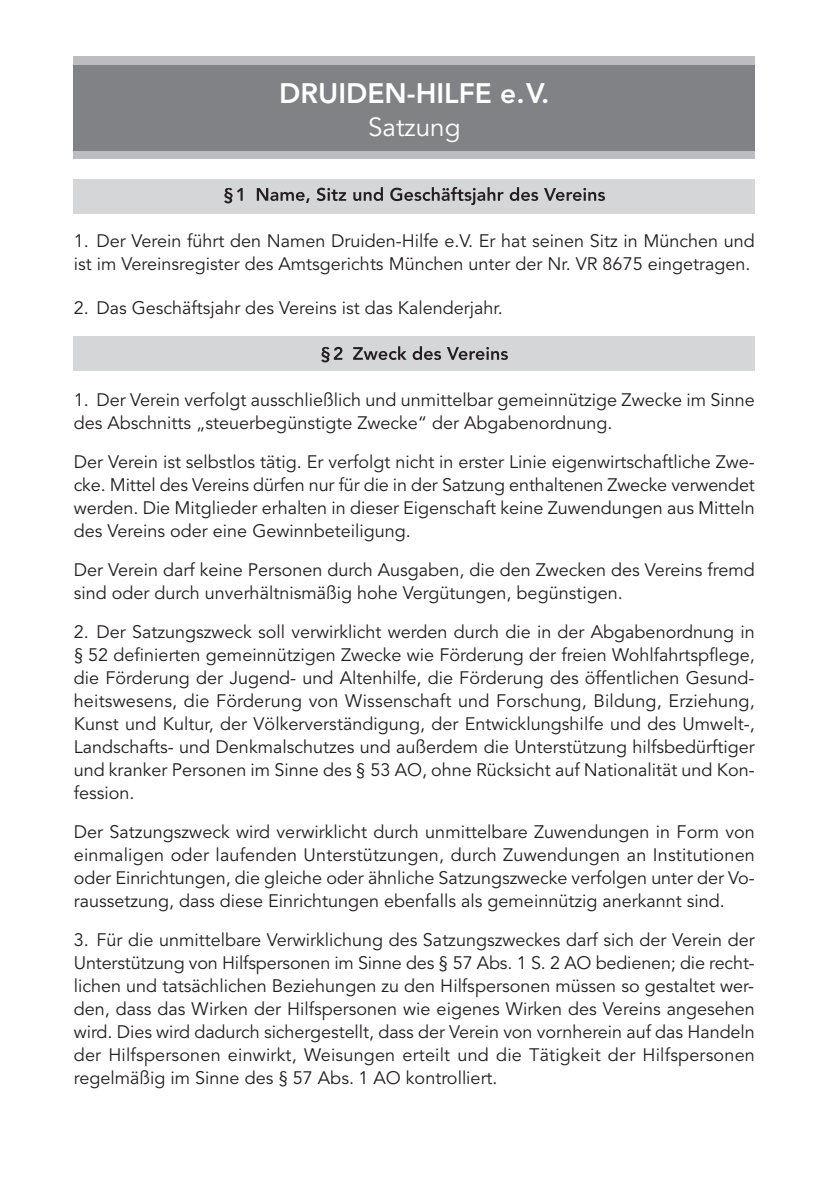
<style>
.page{position:relative;width:840px;height:1191px;background:#fff}
.page>*{position:absolute;margin:0;border:0;box-sizing:border-box;transform-origin:0 0}
.t1{font:800 28px "Avenir LT";color:#fff}
.t2{font:26px "Avenir LT";color:#fff}
.t3{font:18px/23px "Avenir LT";color:#231f20;text-align:justify}
</style>
<div class="page">
<div style="left:74px;top:57px;width:680px;height:102px;background:#bcbdc0"></div>
<div style="left:74px;top:65px;width:680px;height:85px;background:#808285"></div>
<div style="left:74px;top:179px;width:680px;height:34px;background:#d5d6d8"></div>
<svg style="left:224px;top:188px;width:113px;height:15px"></svg>
<div style="left:74px;top:336px;width:680px;height:34px;background:#d5d6d8"></div>
<svg style="left:321px;top:346px;width:119px;height:16px"></svg>
<h1 class="t1" style="left:279px;top:77px;width:271px">DRUIDEN-HILFE e.V.</h1>
<h2 class="t2" style="left:368px;top:112px;width:94px">Satzung</h2>
<p class="t3" style="left:74px;top:230px;width:682px">1. Der Verein führt den Namen Druiden-Hilfe e.V. Er hat seinen Sitz in München und ist im Vereinsregister des Amtsgerichts München unter der Nr. VR 8675 eingetragen.</p>
<p class="t3" style="left:74px;top:297px;width:430px">2. Das Geschäftsjahr des Vereins ist das Kalenderjahr.</p>
<p class="t3" style="left:74px;top:389px;width:682px">1. Der Verein verfolgt ausschließlich und unmittelbar gemeinnützige Zwecke im Sinne des Abschnitts „steuerbegünstigte Zwecke“ der Abgabenordnung.</p>
<p class="t3" style="left:74px;top:451px;width:682px">Der Verein ist selbstlos tätig. Er verfolgt nicht in erster Linie eigenwirtschaftliche Zwe&shy;cke. Mittel des Vereins dürfen nur für die in der Satzung enthaltenen Zwecke verwendet werden. Die Mitglieder erhalten in dieser Eigenschaft keine Zuwendungen aus Mitteln des Vereins oder eine Gewinnbeteiligung.</p>
<p class="t3" style="left:74px;top:559px;width:682px">Der Verein darf keine Personen durch Ausgaben, die den Zwecken des Vereins fremd sind oder durch unverhältnismäßig hohe Vergütungen, begünstigen.</p>
<p class="t3" style="left:74px;top:621px;width:682px">2. Der Satzungszweck soll verwirklicht werden durch die in der Abgabenordnung in § 52 definierten gemeinnützigen Zwecke wie Förderung der freien Wohlfahrtspflege, die Förderung der Jugend- und Altenhilfe, die Förderung des öffentlichen Gesund&shy;heitswesens, die Förderung von Wissenschaft und Forschung, Bildung, Erziehung, Kunst und Kultur, der Völkerverständigung, der Entwicklungshilfe und des Umwelt-, Landschafts- und Denkmalschutzes und außerdem die Unterstützung hilfsbedürftiger und kranker Personen im Sinne des § 53 AO, ohne Rücksicht auf Nationalität und Kon&shy;fession.</p>
<p class="t3" style="left:74px;top:821px;width:682px">Der Satzungszweck wird verwirklicht durch unmittelbare Zuwendungen in Form von einmaligen oder laufenden Unterstützungen, durch Zuwendungen an Institutionen oder Einrichtungen, die gleiche oder ähnliche Satzungszwecke verfolgen unter der Vo&shy;raussetzung, dass diese Einrichtungen ebenfalls als gemeinnützig anerkannt sind.</p>
<p class="t3" style="left:74px;top:929px;width:682px">3. Für die unmittelbare Verwirklichung des Satzungszweckes darf sich der Verein der Unterstützung von Hilfspersonen im Sinne des § 57 Abs. 1 S. 2 AO bedienen; die recht&shy;lichen und tatsächlichen Beziehungen zu den Hilfspersonen müssen so gestaltet wer&shy;den, dass das Wirken der Hilfspersonen wie eigenes Wirken des Vereins angesehen wird. Dies wird dadurch sichergestellt, dass der Verein von vornherein auf das Handeln der Hilfspersonen einwirkt, Weisungen erteilt und die Tätigkeit der Hilfspersonen regelmäßig im Sinne des § 57 Abs. 1 AO kontrolliert.</p>
</div>
